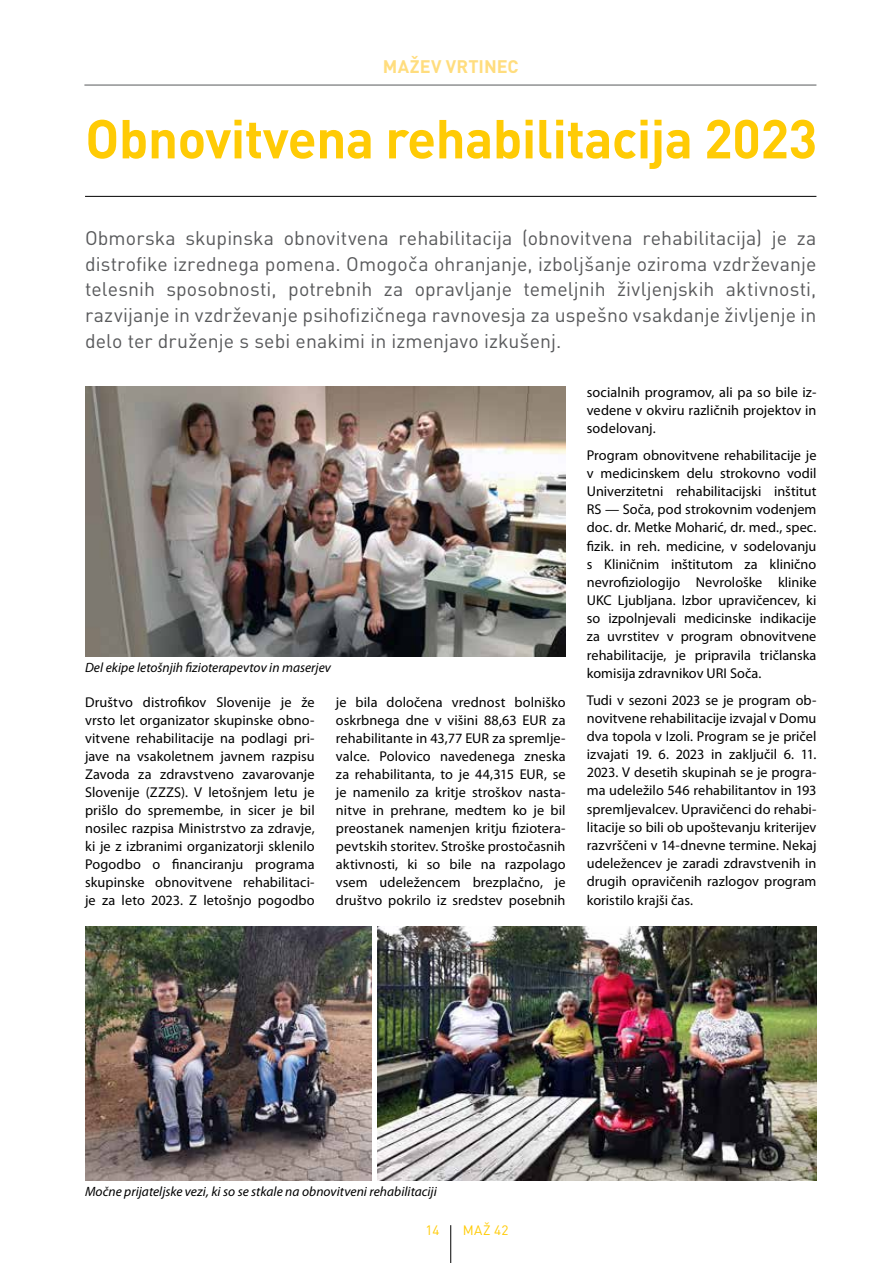
<style>
.page{position:relative;width:893px;height:1263px;background:#fff}
.page>*{position:absolute;margin:0;border:0;box-sizing:border-box;transform-origin:0 0}
.t1{font:700 54px "DIN Pro";letter-spacing:-.01em;color:#ffcb05}
.t2{font:19.5px/25.5px "DIN Pro";letter-spacing:.005em;color:#58595b;text-align:justify}
.t3{font:700 18px "DIN Pro";color:#ffdd7e}
.t4{font:14.25px/18.1px "Myriad Pro";letter-spacing:.005em;color:#000;text-align:justify}
.t5{font:italic 13.5px "Myriad Pro";color:#000}
.t6{font:13.5px "DIN Pro";letter-spacing:.03em;color:#ffcb05}
</style>
<div class="page">
<hr style="left:84px;top:85px;width:732px;height:1px;background:#58595b">
<hr style="left:450px;top:1225px;width:1px;height:38px;background:#000">
<hr style="left:85px;top:196px;width:731px;height:1px;background:#000">
<img style="left:85px;top:387px;width:481px;height:270px">
<img style="left:85px;top:926px;width:287px;height:254px">
<img style="left:378px;top:926px;width:438px;height:254px">
<p class="t3" style="left:383px;top:54px;width:137px">MAŽEV VRTINEC</p>
<h1 class="t1" style="left:85px;top:102px;width:733px">Obnovitvena rehabilitacija 2023</h1>
<p class="t2" style="left:85px;top:225px;width:733px">Obmorska skupinska obnovitvena rehabilitacija (obnovitvena rehabilitacija) je za distrofike izrednega pomena. Omogoča ohranjanje, izboljšanje oziroma vzdrževanje telesnih sposobnosti, potrebnih za opravljanje temeljnih življenjskih aktivnosti, razvijanje in vzdrževanje psihofizičnega ravnovesja za uspešno vsakdanje življenje in delo ter druženje s sebi enakimi in izmenjavo izkušenj.</p>
<p class="t5" style="left:85px;top:660px;width:247px">Del ekipe letošnjih fizioterapevtov in maserjev</p>
<p class="t4" style="left:85px;top:693px;width:231px">Društvo distrofikov Slovenije je že vrsto let organizator skupinske obno&shy;vitvene rehabilitacije na podlagi pri&shy;jave na vsakoletnem javnem razpisu Zavoda za zdravstveno zavarovanje Slovenije (ZZZS). V letošnjem letu je prišlo do spremembe, in sicer je bil nosilec razpisa Ministrstvo za zdravje, ki je z izbranimi organizatorji sklenilo Pogodbo o financiranju programa skupinske obnovitvene rehabilitaci&shy;je za leto 2023. Z letošnjo pogodbo</p>
<p class="t4" style="left:336px;top:693px;width:231px">je bila določena vrednost bolniško oskrbnega dne v višini 88,63 EUR za rehabilitante in 43,77 EUR za spremlje&shy;valce. Polovico navedenega zneska za rehabilitanta, to je 44,315 EUR, se je namenilo za kritje stroškov nasta&shy;nitve in prehrane, medtem ko je bil preostanek namenjen kritju fiziotera&shy;pevtskih storitev. Stroške prostočasnih aktivnosti, ki so bile na razpolago vsem udeležencem brezplačno, je društvo pokrilo iz sredstev posebnih</p>
<p class="t4" style="left:587px;top:382px;width:231px">socialnih programov, ali pa so bile iz&shy;vedene v okviru različnih projektov in sodelovanj.</p>
<p class="t4" style="left:587px;top:446px;width:231px">Program obnovitvene rehabilitacije je v medicinskem delu strokovno vodil Univerzitetni rehabilitacijski inštitut RS — Soča, pod strokovnim vodenjem doc. dr. Metke Moharić, dr. med., spec. fizik. in reh. medicine, v sodelovanju s Kliničnim inštitutom za klinično nevrofiziologijo Nevrološke klinike UKC Ljubljana. Izbor upravičencev, ki so izpolnjevali medicinske indikacije za uvrstitev v program obnovitvene rehabilitacije, je pripravila tričlanska komisija zdravnikov URI Soča.</p>
<p class="t4" style="left:587px;top:690px;width:231px">Tudi v sezoni 2023 se je program ob&shy;novitvene rehabilitacije izvajal v Domu dva topola v Izoli. Program se je pričel izvajati 19. 6. 2023 in zaključil 6. 11.<br>2023. V desetih skupinah se je progra&shy;ma udeležilo 546 rehabilitantov in 193 spremljevalcev. Upravičenci do rehabi&shy;litacije so bili ob upoštevanju kriterijev razvrščeni v 14-dnevne termine. Nekaj udeležencev je zaradi zdravstvenih in drugih opravičenih razlogov program koristilo krajši čas.</p>
<p class="t5" style="left:85px;top:1182px;width:353px">Močne prijateljske vezi, ki so se stkale na obnovitveni rehabilitaciji</p>
<p class="t6" style="left:426px;top:1221px;width:15px">14</p>
<p class="t6" style="left:463px;top:1221px;width:47px">MAŽ 42</p>
</div>
